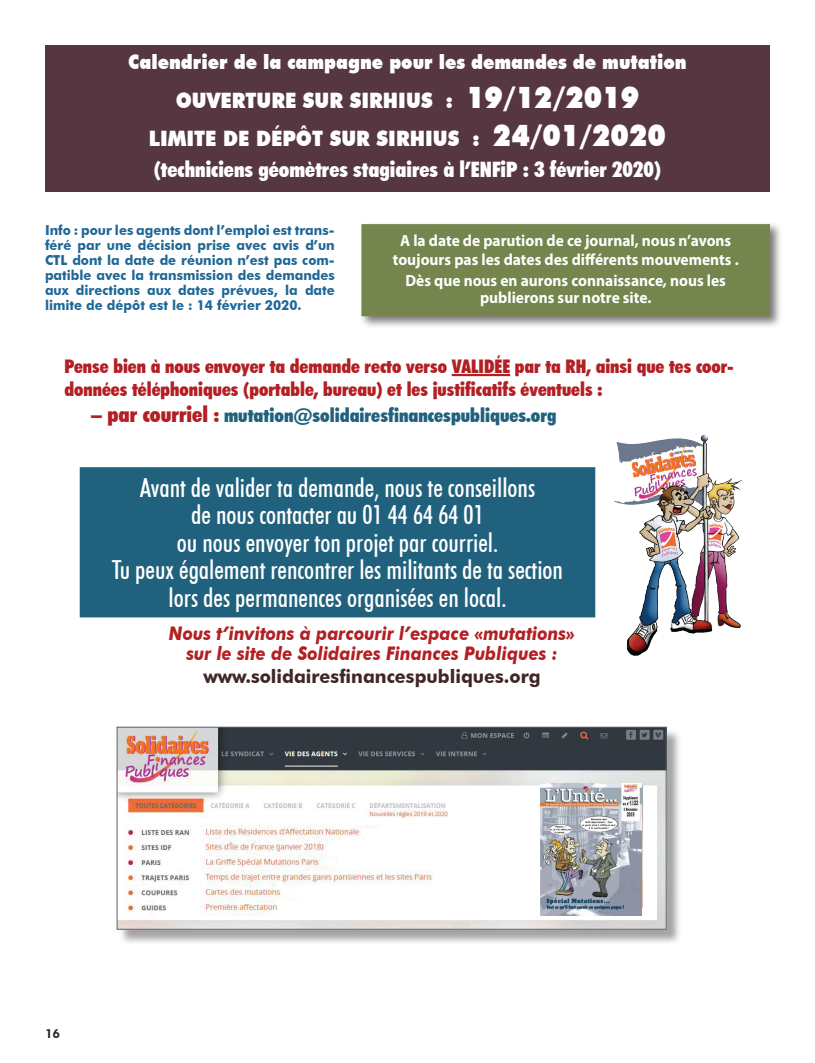
<style>
.page{position:relative;width:815px;height:1063px;background:#fff}
.page>*{position:absolute;margin:0;border:0;box-sizing:border-box;transform-origin:0 0}
.t1{font:500 condensed 26.25px/27.5px "Futura BT";color:#fff;text-align:center}
.t2{font:900 21.25px/38.4px "Futura BT";color:#fff;text-align:center;scale:.9 1}
.t3{font:900 condensed 21.25px "Futura BT";color:#fff}
.t4{font:900 20px "Futura BT";color:#fff;scale:.88 1}
.t5{font:900 condensed 18.75px/22.5px "Futura BT";color:#b22024}
.t6{font:italic 700 18.75px/20px "Futura BT";color:#b22024;text-align:center;scale:.9 1}
.t7{font:900 condensed 18.75px "Futura BT";color:#20617d}
.t8{font:700 18.75px "Futura BT";color:#412627;scale:.96 1}
.t9{font:700 16.25px/18.8px "Myriad Pro";color:#fff;text-align:center;scale:.95 1}
.t10{font:700 13.75px/15px "Futura BT";color:#1f6795;text-align:justify;scale:.95 1}
.t11{font:800 12.5px "Futura BT";color:#231f20}
.s1{font-style:inherit}
.s2{font-size:30px}
.s3{font-size:21.25px;color:#b22024}
.s4{font-size:20px;color:#b22024}
</style>
<div class="page">
<hr style="left:452px;top:374px;width:58px;height:2px;background:#b22024">
<img style="left:614px;top:436px;width:128px;height:219px">
<div style="left:81px;top:468px;width:513px;height:148px;background:#20617d"></div>
<div style="left:80px;top:467px;width:515px;height:150px;border:2px solid #20617d"></div>
<div style="left:45px;top:45px;width:725px;height:146px;background:#563741"></div>
<div style="left:359px;top:222px;width:423px;height:107px;background:#231f20;opacity:.6"></div>
<div style="left:363px;top:225px;width:406px;height:90px;background:#74854d"></div>
<div style="left:361px;top:224px;width:409px;height:92px;border:2px solid #74854d"></div>
<div style="left:119px;top:729px;width:563px;height:216px;background:#231f20;opacity:.41"></div>
<img style="left:119px;top:729px;width:545px;height:198px">
<div style="left:117px;top:727px;width:549px;height:202px;border:1px solid #566269"></div>
<img style="left:540px;top:783px;width:102px;height:133px">
<h3 class="t4" style="left:128px;top:50px;width:636px">Calendrier de la campagne pour les demandes de mutation</h3>
<h2 class="t2" style="left:149px;top:81px;width:576px"><span class="s1">OUVERTURE SUR SIRHIUS</span> : <span class="s2">19/12/2019<br></span>LIMITE DE DÉPÔT SUR SIRHIUS : <span class="s2">24/01/2020</span></h2>
<h2 class="t3" style="left:154px;top:157px;width:509px">(techniciens géomètres stagiaires à l’ENFiP : 3 février 2020)</h2>
<p class="t10" style="left:45px;top:222px;width:307px">Info : pour les agents dont l’emploi est trans&shy;féré par une décision prise avec avis d’un CTL dont la date de réunion n’est pas com&shy;patible avec la transmission des demandes aux directions aux dates prévues, la date limite de dépôt est le : 14 février 2020.</p>
<p class="t9" style="left:393px;top:231px;width:366px">A la date de parution de ce journal, nous n’avons toujours pas les dates des différents mouvements .</p>
<p class="t9" style="left:405px;top:271px;width:339px;line-height:17.5px">Dès que nous en aurons connaissance, nous les publierons sur notre site.</p>
<h3 class="t5" style="left:64px;top:355px;width:671px">Pense bien à nous envoyer ta demande recto verso VALIDÉE par ta RH, ainsi que tes coor&shy;données téléphoniques (portable, bureau) et les justificatifs éventuels :</h3>
<h3 class="t7" style="left:91px;top:404px;width:467px"><span class="s3">– par courriel</span> <span class="s4">:</span> mutation@solidairesfinancespubliques.org</h3>
<h1 class="t1" style="left:112px;top:473px;width:453px">Avant de valider ta demande, nous te conseillons<br>de nous contacter au 01 44 64 64 01<br>ou nous envoyer ton projet par courriel.<br>Tu peux également rencontrer les militants de ta section lors des permanences organisées en local.</h1>
<h3 class="t6" style="left:169px;top:623px;width:453px">Nous t’invitons à parcourir l’espace «mutations» sur le site de Solidaires Finances Publiques :</h3>
<h3 class="t8" style="left:203px;top:665px;width:353px">www.solidairesfinancespubliques.org</h3>
<p class="t11" style="left:45px;top:1026px;width:17px">16</p>
</div>
